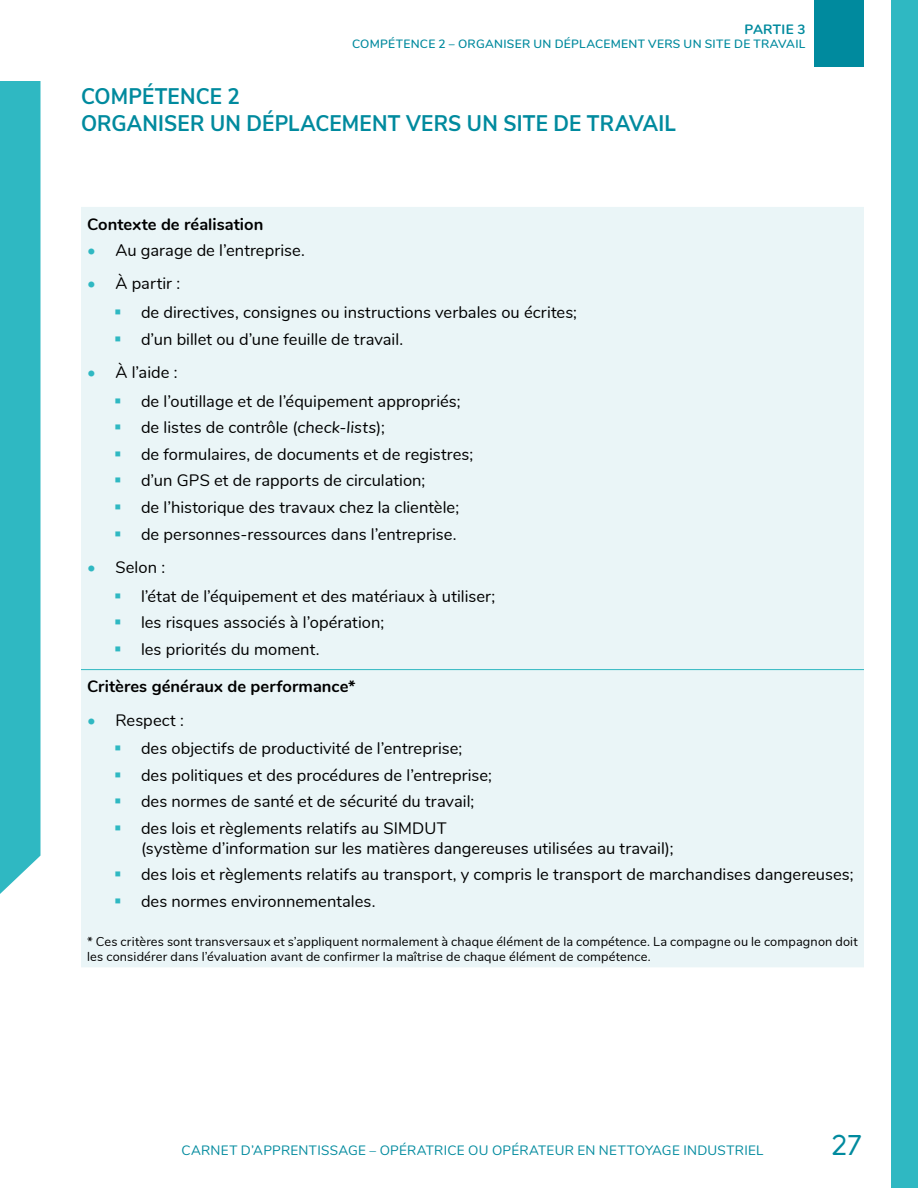
<style>
.page{position:relative;width:918px;height:1188px;background:#fff}
.page>*{position:absolute;margin:0;border:0;box-sizing:border-box;transform-origin:0 0}
.t1{font:28.5px "Solomon Sans Normal";color:#008a9e}
.t2{font:700 22.5px/27px "Nunito Sans";letter-spacing:.01em;color:#008a9e;scale:.92 1}
.t3{font:16.5px/19.8px "Nunito";color:#000}
.P_justifié{font:700 16.5px "Nunito";letter-spacing:.005em;color:#000}
.H4_bold_noir{font:700 16.5px "Nunito";color:#000}
.t4{font:13.5px "Nunito";letter-spacing:.02em;color:#008a9e}
.t5{font:700 13.5px "Nunito";letter-spacing:.02em;color:#008a9e}
.Notes{font:12.75px/15px "Nunito";letter-spacing:.015em;color:#000}
.t6{font:600 12px "Nunito";letter-spacing:.025em;color:#008a9e}
.s1{color:#2fb8c2}
.s2{font-style:italic}
</style>
<div class="page">
<div style="left:891px;top:0;width:27px;height:1188px;background:#2fb8c2"></div>
<div style="left:814px;top:0;width:50px;height:68px;background:#008a9e"></div>
<div style="left:0;top:81px;width:40px;height:813px;background:#2fb8c2"></div>
<div style="left:81px;top:207px;width:783px;height:760px;background:#eaf5f7"></div>
<hr style="left:81px;top:669px;width:783px;height:1px;background:#2fb8c2">
<svg style="left:115px;top:310px;width:5px;height:4px"></svg>
<svg style="left:115px;top:336px;width:5px;height:5px"></svg>
<svg style="left:115px;top:398px;width:5px;height:5px"></svg>
<svg style="left:115px;top:425px;width:5px;height:5px"></svg>
<svg style="left:115px;top:451px;width:5px;height:5px"></svg>
<svg style="left:115px;top:478px;width:5px;height:5px"></svg>
<svg style="left:115px;top:505px;width:5px;height:4px"></svg>
<svg style="left:115px;top:531px;width:5px;height:5px"></svg>
<svg style="left:115px;top:593px;width:5px;height:5px"></svg>
<svg style="left:115px;top:620px;width:5px;height:5px"></svg>
<svg style="left:115px;top:646px;width:5px;height:5px"></svg>
<svg style="left:115px;top:746px;width:5px;height:5px"></svg>
<svg style="left:115px;top:772px;width:5px;height:5px"></svg>
<svg style="left:115px;top:799px;width:5px;height:5px"></svg>
<svg style="left:115px;top:825px;width:5px;height:5px"></svg>
<svg style="left:115px;top:872px;width:5px;height:5px"></svg>
<svg style="left:115px;top:898px;width:5px;height:5px"></svg>
<p class="t5" style="left:745px;top:19px;width:62px">PARTIE 3</p>
<p class="t6" style="left:352px;top:35px;width:455px">COMPÉTENCE 2 – ORGANISER UN DÉPLACEMENT VERS UN SITE DE TRAVAI L</p>
<h3 class="t2" style="left:81px;top:81px;width:648px">COMPÉTENCE 2<br>ORGANISER UN DÉPLACEMENT VERS UN SITE DE TRAVAIL</h3>
<p class="H4_bold_noir" style="left:87px;top:212px;width:178px">Contexte de réalisation</p>
<p class="t3" style="left:87px;top:240px;width:219px"><span class="s1">•</span> Au garage de l’entreprise.</p>
<p class="t3" style="left:87px;top:273px;width:95px"><span class="s1">•</span> À partir :</p>
<p class="t3" style="left:141px;top:301px;width:438px">de directives, consignes ou instructions verbales ou écrites;</p>
<p class="t3" style="left:141px;top:328px;width:264px">d’un billet ou d’une feuille de travail.</p>
<p class="t3" style="left:87px;top:362px;width:92px"><span class="s1">•</span> À l’aide :</p>
<p class="t3" style="left:141px;top:390px;width:321px">de l’outillage et de l’équipement appropriés;</p>
<p class="t3" style="left:141px;top:417px;width:245px">de listes de contrôle (<span class="s2">check-lists</span>);</p>
<p class="t3" style="left:141px;top:443px;width:334px">de formulaires, de documents et de registres;</p>
<p class="t3" style="left:141px;top:470px;width:286px">d’un GPS et de rapports de circulation;</p>
<p class="t3" style="left:141px;top:496px;width:320px">de l’historique des travaux chez la clientèle;</p>
<p class="t3" style="left:141px;top:523px;width:317px">de personnes-ressources dans l’entreprise.</p>
<p class="t3" style="left:87px;top:557px;width:80px"><span class="s1">•</span> Selon :</p>
<p class="t3" style="left:141px;top:585px;width:356px">l’état de l’équipement et des matériaux à utiliser;</p>
<p class="t3" style="left:141px;top:612px;width:245px">les risques associés à l’opération;</p>
<p class="t3" style="left:141px;top:638px;width:180px">les priorités du moment.</p>
<p class="P_justifié" style="left:87px;top:674px;width:270px">Critères généraux de performance*</p>
<p class="t3" style="left:87px;top:709px;width:98px"><span class="s1">•</span> Respect :</p>
<p class="t3" style="left:141px;top:738px;width:323px">des objectifs de productivité de l’entreprise;</p>
<p class="t3" style="left:141px;top:764px;width:353px">des politiques et des procédures de l’entreprise;</p>
<p class="t3" style="left:141px;top:791px;width:335px">des normes de santé et de sécurité du travail;</p>
<p class="t3" style="left:141px;top:817px;width:534px">des lois et règlements relatifs au SIMDUT<br>(système d’information sur les matières dangereuses utilisées au travail);</p>
<p class="t3" style="left:141px;top:864px;width:714px">des lois et règlements relatifs au transport, y compris le transport de marchandises dangereuses;</p>
<p class="t3" style="left:141px;top:890px;width:236px">des normes environnementales.</p>
<p class="Notes" style="left:87px;top:934px;width:772px">* Ces critères sont transversaux et s’appliquent normalement à chaque élément de la compétence. La compagne ou le compagnon doit les considérer dans l’évaluation avant de confirmer la maîtrise de chaque élément de compétence.</p>
<p class="t4" style="left:182px;top:1140px;width:583px">CARNET D’APPRENTISSAGE – OPÉRATRICE OU OPÉRATEUR EN NETTOYAGE INDUSTRIEL</p>
<h1 class="t1" style="left:831px;top:1129px;width:32px">27</h1>
</div>
